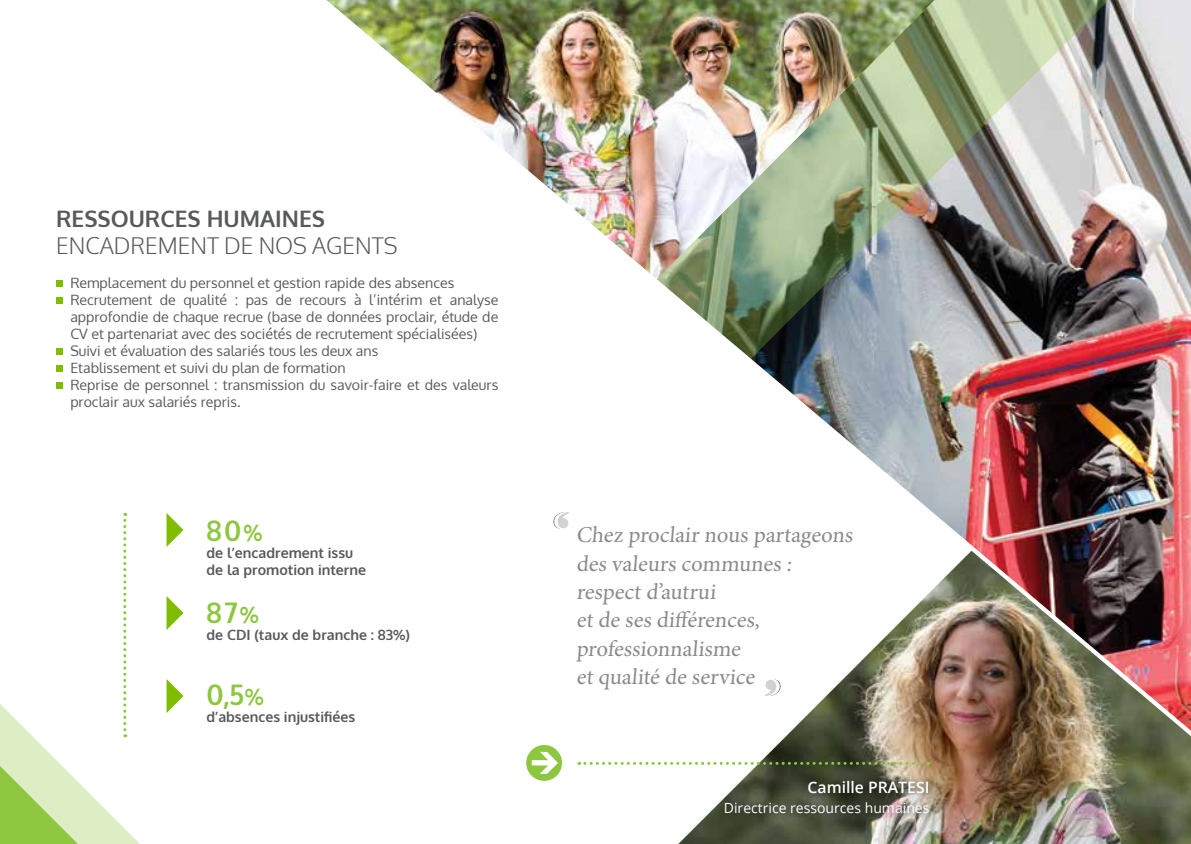
<style>
.page{position:relative;width:1191px;height:844px;background:#fff}
.page>*{position:absolute;margin:0;border:0;box-sizing:border-box;transform-origin:0 0}
.t1{font:700 28.35px "Oxygen";color:#8dc63f;scale:.96 1}
.t2{font:22.75px/28.3px "Minion Pro";color:#8d898b}
.t3{font:300 22.75px "Oxygen";color:#58595b}
.t4{font:700 22.75px "Oxygen";color:#58595b}
.t5{font:600 15.75px "Open Sans";color:#fff}
.t6{font:14.17px/17px "Oxygen";color:#58595b}
.t7{font:700 14.17px/17px "Oxygen";color:#58595b}
.t8{font:14px "Open Sans";color:#fff}
.s1{font-size:22.75px}
</style>
<div class="page">
<img style="left:679px;top:782px;width:512px;height:61px">
<div style="left:717px;top:774px;width:222px;height:49px;background:#000;opacity:.75"></div>
<svg style="left:0;top:704px;width:168px;height:139px"></svg>
<svg style="left:56px;top:280px;width:6px;height:6px"></svg>
<div style="left:56px;top:297px;width:6px;height:7px;background:#80bc00"></div>
<div style="left:56px;top:348px;width:6px;height:7px;background:#80bc00"></div>
<div style="left:56px;top:365px;width:6px;height:7px;background:#80bc00"></div>
<div style="left:56px;top:382px;width:6px;height:7px;background:#80bc00"></div>
<svg style="left:0;top:765px;width:78px;height:78px;background:#b6da85"></svg>
<svg style="left:123px;top:513px;width:3px;height:224px"></svg>
<svg style="left:166px;top:513px;width:17px;height:34px"></svg>
<svg style="left:166px;top:596px;width:17px;height:33px"></svg>
<svg style="left:166px;top:679px;width:17px;height:33px"></svg>
<img style="left:326px;top:0;width:865px;height:782px">
<h2 class="t4" style="left:56px;top:204px;width:270px">RESSOURCES HUMAINES</h2>
<h2 class="t3" style="left:56px;top:231px;width:343px">ENCADREMENT DE NOS AGENTS</h2>
<p class="t6" style="left:70px;top:274px;width:429px">Remplacement du personnel et gestion rapide des absences Recrutement de qualité : pas de recours à l’intérim et analyse approfondie de chaque recrue (base de données proclair, étude de CV et partenariat avec des sociétés de recrutement spécialisées)<br>Suivi et évaluation des salariés tous les deux ans<br>Etablissement et suivi du plan de formation<br>Reprise de personnel : transmission du savoir-faire et des valeurs proclair aux salariés repris.</p>
<h1 class="t1" style="left:206px;top:512px;width:60px">80<span class="s1">%</span></h1>
<p class="t7" style="left:206px;top:544px;width:161px">de l’encadrement issu de la promotion interne</p>
<h1 class="t1" style="left:206px;top:594px;width:56px">87<span class="s1">%</span></h1>
<p class="t7" style="left:206px;top:626px;width:205px">de CDI (taux de branche : 83%)</p>
<h1 class="t1" style="left:206px;top:676px;width:61px">0,5<span class="s1">%</span></h1>
<p class="t7" style="left:206px;top:708px;width:150px">d’absences injustifiées</p>
<h2 class="t2" style="left:576px;top:520px;width:280px">Chez proclair nous partageons des valeurs communes : respect d’autrui<br>et de ses différences, professionnalisme<br>et qualité de service</h2>
<p class="t5" style="left:807px;top:776px;width:123px">Camille PRATESI</p>
<p class="t8" style="left:724px;top:797px;width:207px">Directrice ressources humaines</p>
</div>
